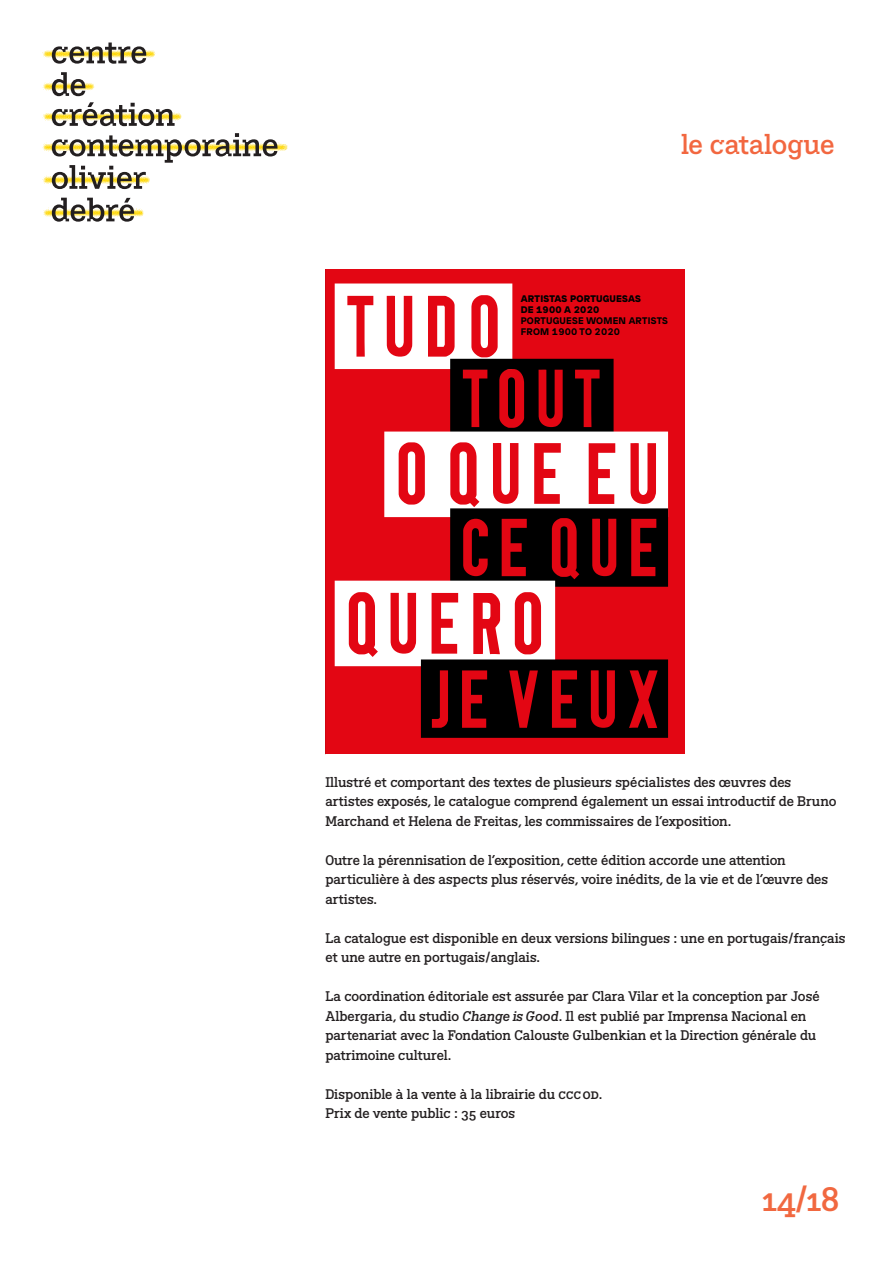
<style>
.page{position:relative;width:893px;height:1263px;background:#fff}
.page>*{position:absolute;margin:0;border:0;box-sizing:border-box;transform-origin:0 0}
.t1{font:33.3px "BVHCCCOD";color:#f16840}
.t2{font:27px "BVHCCCOD Titrage";letter-spacing:-.005em;color:#f26740}
.t3{font:13.5px/19.5px "BVHCCCOD";letter-spacing:-.005em;color:#231f20}
.t4{font:700 9.6px/10.8px "Patron";letter-spacing:.02em;color:#000}
.t5{font:900 9.6px/10.8px "Patron";letter-spacing:.02em;color:#000}
.s1{font-style:italic}
</style>
<div class="page">
<img style="left:43px;top:50px;width:244px;height:167px">
<svg style="left:52px;top:43px;width:94px;height:21px"></svg>
<svg style="left:52px;top:72px;width:33px;height:24px"></svg>
<svg style="left:52px;top:102px;width:123px;height:24px"></svg>
<svg style="left:52px;top:133px;width:226px;height:56px"></svg>
<svg style="left:52px;top:198px;width:82px;height:24px"></svg>
<div style="left:325px;top:269px;width:359px;height:485px;background:#e30613"></div>
<svg style="left:335px;top:283px;width:333px;height:455px"></svg>
<hr style="left:325px;top:269px;width:1px;height:485px;background:#000">
<p class="t2" style="left:681px;top:126px;width:155px">le catalogue</p>
<p class="t5" style="left:521px;top:293px;width:122px">ARTISTAS PORTUGUESAS<br>DE 1900 A 2020</p>
<p class="t4" style="left:521px;top:314px;width:149px">PORTUGUESE WOMEN ARTISTS<br>FROM 1900 TO 2020</p>
<p class="t3" style="left:325px;top:773px;width:513px">Illustré et comportant des textes de plusieurs spécialistes des œuvres des artistes exposés, le catalogue comprend également un essai introductif de Bruno<br>Marchand et Helena de Freitas, les commissaires de l’exposition.</p>
<p class="t3" style="left:325px;top:851px;width:504px">Outre la pérennisation de l’exposition, cette édition accorde une attention particulière à des aspects plus réservés, voire inédits, de la vie et de l’œuvre des artistes.</p>
<p class="t3" style="left:325px;top:929px;width:522px">La catalogue est disponible en deux versions bilingues : une en portugais/français et une autre en portugais/anglais.</p>
<p class="t3" style="left:325px;top:987px;width:496px">La coordination éditoriale est assurée par Clara Vilar et la conception par José Albergaria, du studio <span class="s1">Change is Good</span>. Il est publié par Imprensa Nacional en partenariat avec la Fondation Calouste Gulbenkian et la Direction générale du patrimoine culturel.</p>
<p class="t3" style="left:325px;top:1085px;width:279px">Disponible à la vente à la librairie du cccod.</p>
<p class="t3" style="left:325px;top:1104px;width:191px">Prix de vente public : 35 euros</p>
<h1 class="t1" style="left:759px;top:1177px;width:83px">14/18</h1>
</div>
